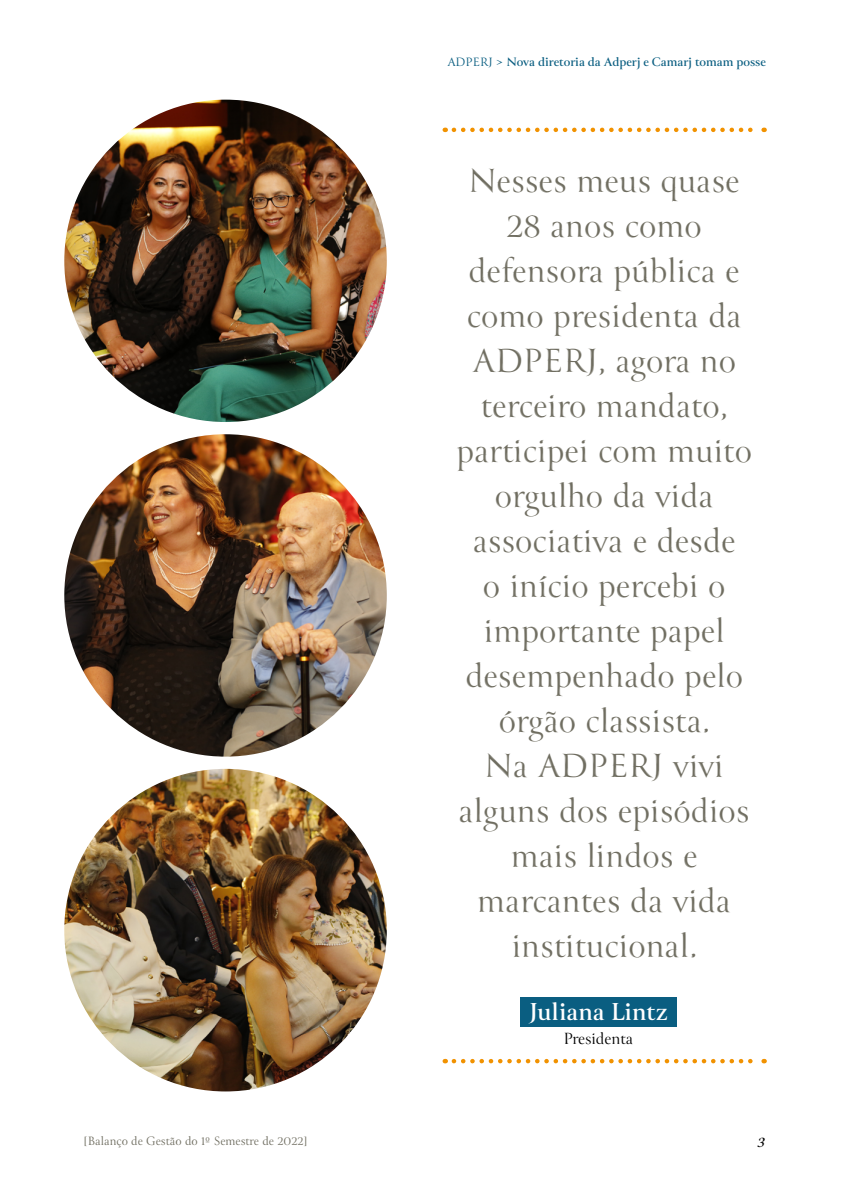
<style>
.page{position:relative;width:851px;height:1191px;background:#fff}
.page>*{position:absolute;margin:0;border:0;box-sizing:border-box;transform-origin:0 0}
.t1{font:37.5px/45px "Canto Brush";color:#6f6d60;text-align:center}
.t2{font:700 27px "Canto";color:#fff}
.t3{font:18px "Canto Pen";color:#000}
.t4{font:italic 700 16.5px "Canto";color:#000}
.t5{font:700 13.5px "Canto";color:#0a5e81}
.t6{font:13.5px "Canto";color:#6f6d60}
.s1{font-weight:400}
</style>
<div class="page">
<div style="left:520px;top:997px;width:156px;height:29px;background:#0a5e81"></div>
<svg style="left:454px;top:128px;width:310px;height:4px"></svg>
<svg style="left:454px;top:1058px;width:310px;height:5px"></svg>
<img style="left:64px;top:100px;width:323px;height:322px;border-radius:161px">
<img style="left:64px;top:434px;width:323px;height:322px;border-radius:161px">
<img style="left:64px;top:769px;width:323px;height:322px;border-radius:161px">
<p class="t5" style="left:447px;top:54px;width:320px"><span class="s1">ADPERJ &gt;</span> Nova diretoria da Adperj e Camarj tomam posse</p>
<p class="t1" style="left:456px;top:158px;width:297px">Nesses meus quase<br>28 anos como defensora pública e como presidenta da<br>ADPERJ, agora no terceiro mandato, participei com muito orgulho da vida associativa e desde<br>o início percebi o importante papel desempenhado pelo órgão classista.<br>Na ADPERJ vivi alguns dos episódios mais lindos e marcantes da vida institucional.</p>
<p class="t2" style="left:529px;top:994px;width:140px">Juliana Lintz</p>
<p class="t3" style="left:563px;top:1027px;width:71px">Presidenta</p>
<p class="t6" style="left:83px;top:1132px;width:226px">[Balanço de Gestão do 1º Semestre de 2022]</p>
<p class="t4" style="left:758px;top:1131px;width:8px">3</p>
</div>
